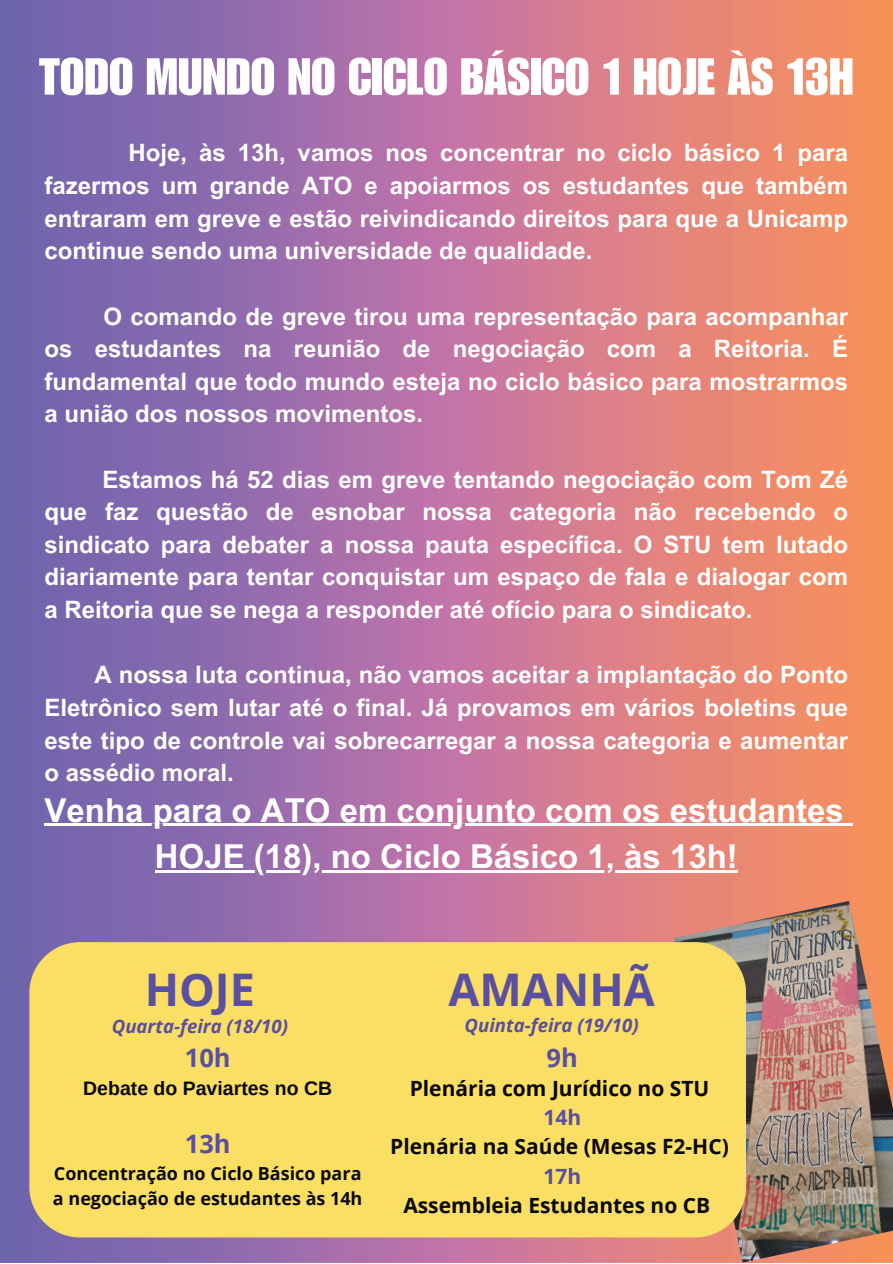
<style>
.page{position:relative;width:893px;height:1264px;background:#fff}
.page>*{position:absolute;margin:0;border:0;box-sizing:border-box;transform-origin:0 0}
.t1{font:51px "Impact LT Std";color:#fff}
.t2{font:700 45px "Open Sans";color:#5a4fa1}
.t3{font:700 33px/46px "Arial MT Pro";color:#fff;text-align:center}
.t4{font:700 25.5px "Open Sans";color:#5a4fa1}
.t5{font:700 24px/32.5px "Arial MT Pro";color:#fff;text-align:justify}
.t6{font:700 21px "Open Sans";color:#080704}
.t7{font:700 21px "Open Sans";color:#5a4fa1}
.t8{font:700 19.5px "Arimo";color:#080704}
.t9{font:italic 700 18.6px "Open Sans";color:#5a4fa1}
.t10{font:700 18px/24.8px "Open Sans";color:#080704}
</style>
<div class="page">
<img style="left:0;top:0;width:892px;height:1262px">
<img style="left:673px;top:900px;width:219px;height:362px">
<hr style="left:45px;top:823px;width:798px;height:3px;background:#fff">
<svg style="left:843px;top:823px;width:9px;height:3px"></svg>
<hr style="left:155px;top:870px;width:582px;height:2px;background:#fff">
<div style="left:29px;top:942px;width:716px;height:295px;background:#fadf64"></div>
<h1 class="t1" style="left:39px;top:47px;width:816px">TODO MUNDO NO CICLO BÁSICO 1 HOJE ÀS 13H</h1>
<p class="t5" style="left:45px;top:137px;width:804px;text-indent:84px">Hoje, às 13h, vamos nos concentrar no ciclo básico 1 para fazermos um grande ATO e apoiarmos os estudantes que também entraram em greve e estão reivindicando direitos para que a Unicamp continue sendo uma universidade de qualidade.</p>
<p class="t5" style="left:45px;top:300px;width:804px;text-indent:59px">O comando de greve tirou uma representação para acompanhar os estudantes na reunião de negociação com a Reitoria. É fundamental que todo mundo esteja no ciclo básico para mostrarmos a união dos nossos movimentos.</p>
<p class="t5" style="left:45px;top:463px;width:804px;text-indent:58px">Estamos há 52 dias em greve tentando negociação com Tom Zé que faz questão de esnobar nossa categoria não recebendo o sindicato para debater a nossa pauta específica. O STU tem lutado diariamente para tentar conquistar um espaço de fala e dialogar com a Reitoria que se nega a responder até ofício para o sindicato.</p>
<p class="t5" style="left:45px;top:659px;width:804px;text-indent:50px">A nossa luta continua, não vamos aceitar a implantação do Ponto Eletrônico sem lutar até o final. Já provamos em vários boletins que este tipo de controle vai sobrecarregar a nossa categoria e aumentar o assédio moral.</p>
<h3 class="t3" style="left:45px;top:788px;width:800px">Venha para o ATO em conjunto com os estudantes<br>HOJE (18), no Ciclo Básico 1, às 13h!</h3>
<h2 class="t2" style="left:145px;top:957px;width:112px">HOJE</h2>
<p class="t9" style="left:112px;top:1013px;width:178px">Quarta-feira (18/10)</p>
<p class="t4" style="left:185px;top:1039px;width:47px">10h</p>
<p class="t8" style="left:83px;top:1074px;width:250px">Debate do Paviartes no CB</p>
<p class="t4" style="left:185px;top:1125px;width:47px">13h</p>
<p class="t10" style="left:53px;top:1160px;width:311px">Concentração no Ciclo Básico para a negociação de estudantes às 14h</p>
<h2 class="t2" style="left:448px;top:957px;width:208px">AMANHÃ</h2>
<p class="t9" style="left:464px;top:1012px;width:176px">Quinta-feira (19/10)</p>
<p class="t4" style="left:546px;top:1039px;width:33px">9h</p>
<p class="t6" style="left:409px;top:1073px;width:301px">Plenária com Jurídico no STU</p>
<p class="t7" style="left:543px;top:1102px;width:39px">14h</p>
<p class="t6" style="left:390px;top:1131px;width:340px">Plenária na Saúde (Mesas F2-HC)</p>
<p class="t7" style="left:543px;top:1161px;width:39px">17h</p>
<p class="t6" style="left:403px;top:1190px;width:308px">Assembleia Estudantes no CB</p>
</div>
